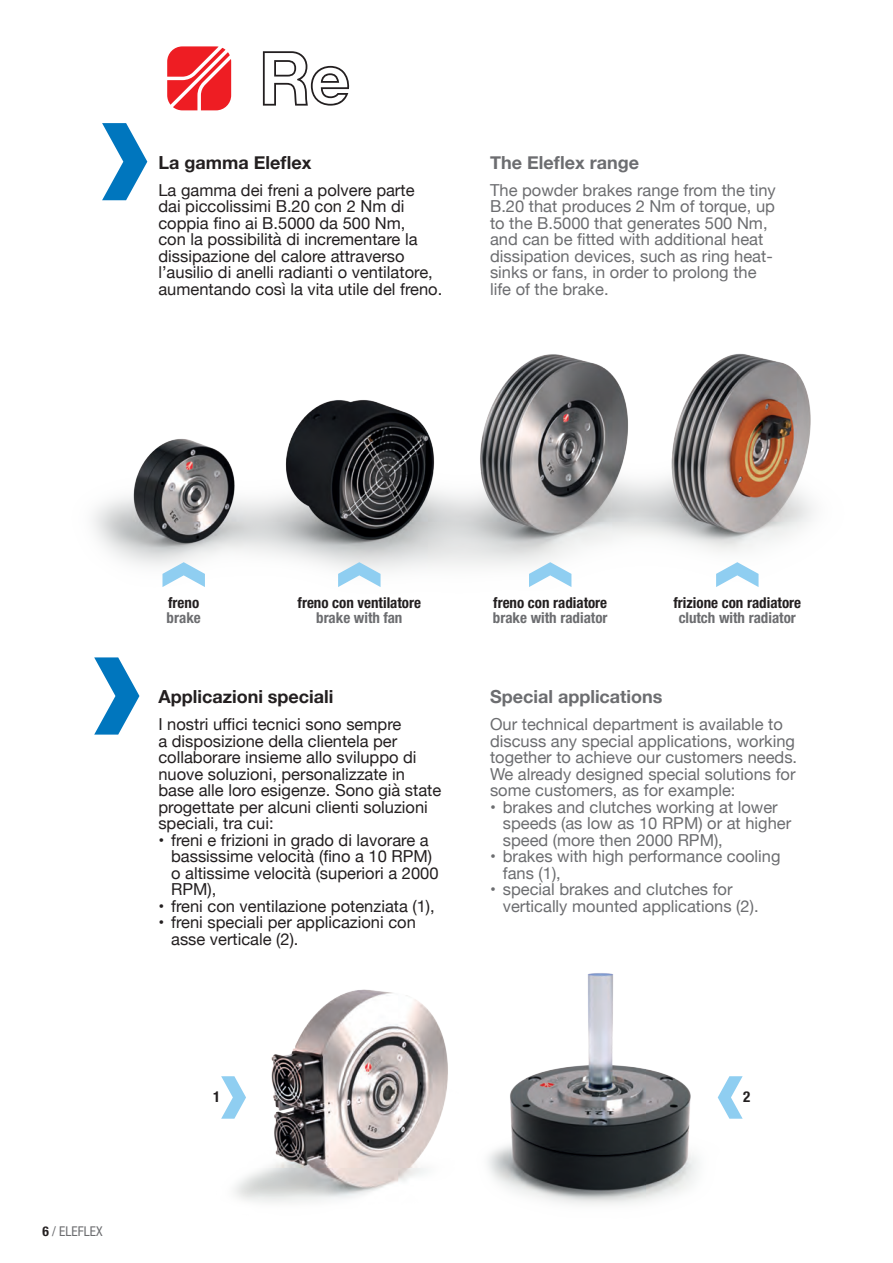
<style>
.page{position:relative;width:893px;height:1263px;background:#fff}
.page>*{position:absolute;margin:0;border:0;box-sizing:border-box;transform-origin:0 0}
.t1{font:700 18px "Helvetica Neue";color:#231f20}
.t2{font:700 18px "Helvetica Neue";color:#6c6d70}
.t3{font:16.5px/16.5px "Helvetica Neue";color:#231f20}
.t4{font:16.5px/16.5px "Helvetica Neue";color:#6c6d70}
.t5{font:700 condensed 15px "Helvetica Neue LT Std";color:#231f20}
.t6{font:700 condensed 15px "Helvetica Neue LT Std";color:#6c6d70}
.t7{font:condensed 13.5px "Helvetica Neue LT Std";color:#6c6d70}
.s1{font-weight:700;color:#231f20}
</style>
<div class="page">
<img style="left:93px;top:353px;width:721px;height:234px">
<svg style="left:102px;top:123px;width:45px;height:77px"></svg>
<svg style="left:163px;top:562px;width:42px;height:25px"></svg>
<svg style="left:338px;top:562px;width:43px;height:25px"></svg>
<svg style="left:529px;top:562px;width:42px;height:25px"></svg>
<svg style="left:716px;top:562px;width:43px;height:25px"></svg>
<svg style="left:94px;top:657px;width:45px;height:78px"></svg>
<img style="left:487px;top:973px;width:231px;height:232px">
<img style="left:234px;top:989px;width:214px;height:214px">
<svg style="left:718px;top:1076px;width:25px;height:43px"></svg>
<svg style="left:221px;top:1076px;width:25px;height:43px"></svg>
<svg style="left:167px;top:46px;width:64px;height:64px"></svg>
<svg style="left:263px;top:51px;width:86px;height:55px"></svg>
<p class="t1" style="left:158px;top:148px;width:154px">La gamma Eleflex</p>
<p class="t3" style="left:158px;top:183px;width:285px">La gamma dei freni a polvere parte<br>dai piccolissimi B.20 con 2 Nm di coppia fino ai B.5000 da 500 Nm,<br>con la possibilità di incrementare la dissipazione del calore attraverso l’ausilio di anelli radianti o ventilatore, aumentando così la vita utile del freno.</p>
<p class="t2" style="left:490px;top:148px;width:150px">The Eleflex range</p>
<p class="t4" style="left:490px;top:183px;width:287px">The powder brakes range from the tiny B.20 that produces 2 Nm of torque, up to the B.5000 that generates 500 Nm, and can be fitted with additional heat dissipation devices, such as ring heat&shy;sinks or fans, in order to prolong the life of the brake.</p>
<p class="t5" style="left:168px;top:594px;width:33px">freno</p>
<p class="t6" style="left:167px;top:609px;width:36px">brake</p>
<p class="t5" style="left:298px;top:594px;width:125px">freno con ventilatore</p>
<p class="t6" style="left:316px;top:609px;width:88px">brake with fan</p>
<p class="t5" style="left:493px;top:594px;width:116px">freno con radiatore</p>
<p class="t6" style="left:493px;top:609px;width:116px">brake with radiator</p>
<p class="t5" style="left:674px;top:594px;width:129px">frizione con radiatore</p>
<p class="t6" style="left:679px;top:609px;width:119px">clutch with radiator</p>
<p class="t1" style="left:158px;top:682px;width:177px">Applicazioni speciali</p>
<p class="t3" style="left:158px;top:717px;width:284px">I nostri uffici tecnici sono sempre<br>a disposizione della clientela per collaborare insieme allo sviluppo di nuove soluzioni, personalizzate in base alle loro esigenze. Sono già state progettate per alcuni clienti soluzioni speciali, tra cui:</p>
<p class="t3" style="left:171px;top:832px;width:269px;text-indent:-13px">• freni e frizioni in grado di lavorare a bassissime velocità (fino a 10 RPM) o altissime velocità (superiori a 2000<br>RPM),</p>
<p class="t3" style="left:158px;top:898px;width:278px">• freni con ventilazione potenziata (1),</p>
<p class="t3" style="left:171px;top:915px;width:246px;text-indent:-13px">• freni speciali per applicazioni con asse verticale (2).</p>
<p class="t2" style="left:490px;top:682px;width:174px">Special applications</p>
<p class="t4" style="left:490px;top:717px;width:309px">Our technical department is available to discuss any special applications, working together to achieve our customers needs.<br>We already designed special solutions for some customers, as for example:</p>
<p class="t4" style="left:503px;top:799px;width:290px;text-indent:-13px">• brakes and clutches working at lower speeds (as low as 10 RPM) or at higher speed (more then 2000 RPM),</p>
<p class="t4" style="left:503px;top:849px;width:279px;text-indent:-13px">• brakes with high performance cooling fans (1),</p>
<p class="t4" style="left:503px;top:882px;width:257px;text-indent:-13px">• special brakes and clutches for vertically mounted applications (2).</p>
<p class="t7" style="left:43px;top:1223px;width:61px"><span class="s1">6</span> / ELEFLEX</p>
<p class="t5" style="left:213px;top:1088px;width:9px">1</p>
<p class="t5" style="left:743px;top:1088px;width:9px">2</p>
</div>
